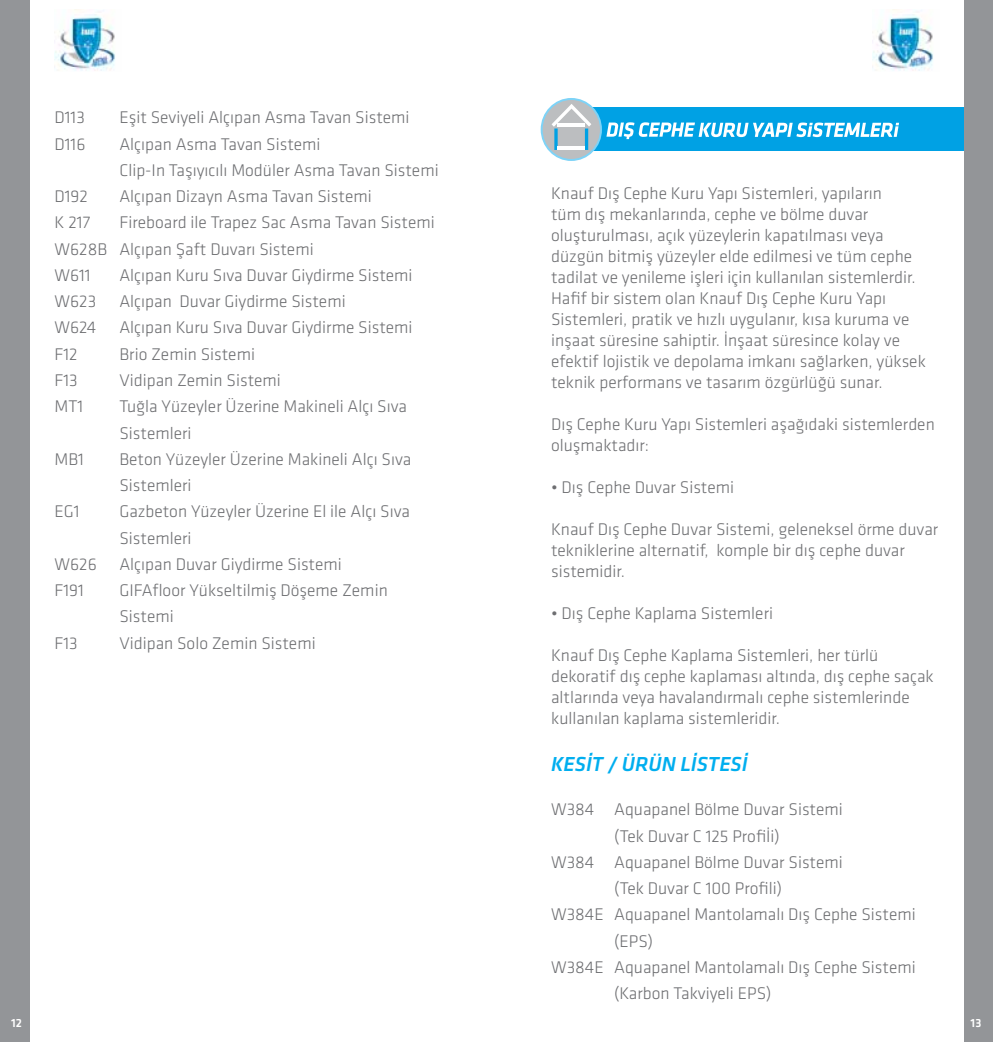
<style>
.page{position:relative;width:993px;height:1042px;background:#fff}
.page>*{position:absolute;margin:0;border:0;box-sizing:border-box;transform-origin:0 0}
.t1{font:italic 500 21px "Klavika";color:#00aeef}
.t2{font:300 17.5px/21px "Klavika";color:#6d6e71}
.t3{font:500 12.25px "Klavika";color:#fff}
</style>
<div class="page">
<div style="left:0;top:0;width:30px;height:1042px;background:#939598"></div>
<img style="left:55px;top:10px;width:60px;height:61px">
<img style="left:872px;top:10px;width:61px;height:61px">
<div style="left:575px;top:108px;width:417px;height:43px;background:#00a1e4"></div>
<svg style="left:540px;top:98px;width:358px;height:63px"></svg>
<hr style="left:557px;top:124px;width:27px;height:3px;background:#fff">
<hr style="left:557px;top:147px;width:27px;height:3px;background:#fff">
<div style="left:964px;top:0;width:28px;height:1042px;background:#939598"></div>
<p class="t2" style="left:55px;top:107px;width:32px">D113</p>
<p class="t2" style="left:119px;top:107px;width:291px">Eşit Seviyeli Alçıpan Asma Tavan Sistemi</p>
<p class="t2" style="left:55px;top:134px;width:32px">D116</p>
<p class="t2" style="left:119px;top:131px;width:320px;line-height:26.2px">Alçıpan Asma Tavan Sistemi<br>Clip-In Taşıyıcılı Modüler Asma Tavan Sistemi</p>
<p class="t2" style="left:55px;top:186px;width:35px">D192</p>
<p class="t2" style="left:119px;top:186px;width:254px">Alçıpan Dizayn Asma Tavan Sistemi</p>
<p class="t2" style="left:55px;top:212px;width:37px">K 217</p>
<p class="t2" style="left:55px;top:210px;width:381px;line-height:26.2px;text-indent:65px">Fireboard ile Trapez Sac Asma Tavan Sistemi<br>W628B Alçıpan Şaft Duvarı Sistemi<br>W611</p>
<p class="t2" style="left:119px;top:265px;width:294px">Alçıpan Kuru Sıva Duvar Giydirme Sistemi</p>
<p class="t2" style="left:55px;top:291px;width:43px">W623</p>
<p class="t2" style="left:119px;top:291px;width:228px">Alçıpan Duvar Giydirme Sistemi</p>
<p class="t2" style="left:55px;top:317px;width:43px">W624</p>
<p class="t2" style="left:119px;top:317px;width:294px">Alçıpan Kuru Sıva Duvar Giydirme Sistemi</p>
<p class="t2" style="left:55px;top:344px;width:25px">F12</p>
<p class="t2" style="left:119px;top:344px;width:137px">Brio Zemin Sistemi</p>
<p class="t2" style="left:55px;top:370px;width:25px">F13</p>
<p class="t2" style="left:119px;top:370px;width:163px">Vidipan Zemin Sistemi</p>
<p class="t2" style="left:55px;top:396px;width:30px">MT1</p>
<p class="t2" style="left:119px;top:394px;width:289px;line-height:26.2px">Tuğla Yüzeyler Üzerine Makineli Alçı Sıva<br>Sistemleri</p>
<p class="t2" style="left:55px;top:449px;width:31px">MB1</p>
<p class="t2" style="left:119px;top:446px;width:293px;line-height:26.2px">Beton Yüzeyler Üzerine Makineli Alçı Sıva<br>Sistemleri</p>
<p class="t2" style="left:55px;top:501px;width:26px">EG1</p>
<p class="t2" style="left:119px;top:499px;width:292px;line-height:26.2px">Gazbeton Yüzeyler Üzerine El ile Alçı Sıva<br>Sistemleri</p>
<p class="t2" style="left:55px;top:554px;width:44px">W626</p>
<p class="t2" style="left:119px;top:554px;width:224px">Alçıpan Duvar Giydirme Sistemi</p>
<p class="t2" style="left:55px;top:580px;width:31px">F191</p>
<p class="t2" style="left:119px;top:577px;width:270px;line-height:26.2px">GIFAfloor Yükseltilmiş Döşeme Zemin<br>Sistemi</p>
<p class="t2" style="left:55px;top:632px;width:25px">F13</p>
<p class="t2" style="left:119px;top:632px;width:198px">Vidipan Solo Zemin Sistemi</p>
<p class="t3" style="left:11px;top:1016px;width:12px">12</p>
<p class="t2" style="left:551px;top:183px;width:376px">Knauf Dış Cephe Kuru Yapı Sistemleri, yapıların<br>tüm dış mekanlarında, cephe ve bölme duvar oluşturulması, açık yüzeylerin kapatılması veya düzgün bitmiş yüzeyler elde edilmesi ve tüm cephe tadilat ve yenileme işleri için kullanılan sistemlerdir.<br>Hafif bir sistem olan Knauf Dış Cephe Kuru Yapı Sistemleri, pratik ve hızlı uygulanır, kısa kuruma ve inşaat süresine sahiptir. İnşaat süresince kolay ve efektif lojistik ve depolama imkanı sağlarken, yüksek teknik performans ve tasarım özgürlüğü sunar.</p>
<p class="t2" style="left:551px;top:414px;width:385px">Dış Cephe Kuru Yapı Sistemleri aşağıdaki sistemlerden oluşmaktadır:</p>
<p class="t2" style="left:551px;top:477px;width:184px">• Dış Cephe Duvar Sistemi</p>
<p class="t2" style="left:551px;top:519px;width:388px">Knauf Dış Cephe Duvar Sistemi, geleneksel örme duvar tekniklerine alternatif, komple bir dış cephe duvar sistemidir.</p>
<p class="t2" style="left:551px;top:603px;width:223px">• Dış Cephe Kaplama Sistemleri</p>
<p class="t2" style="left:551px;top:645px;width:384px">Knauf Dış Cephe Kaplama Sistemleri, her türlü dekoratif dış cephe kaplaması altında, dış cephe saçak altlarında veya havalandırmalı cephe sistemlerinde kullanılan kaplama sistemleridir.</p>
<p class="t1" style="left:551px;top:752px;width:198px">KESİT / ÜRÜN LİSTESİ</p>
<p class="t2" style="left:551px;top:799px;width:293px">W384 Aquapanel Bölme Duvar Sistemi</p>
<p class="t2" style="left:614px;top:825px;width:167px">(Tek Duvar C 125 Profiİi)</p>
<p class="t2" style="left:551px;top:852px;width:293px">W384 Aquapanel Bölme Duvar Sistemi</p>
<p class="t2" style="left:614px;top:878px;width:169px">(Tek Duvar C 100 Profili)</p>
<p class="t2" style="left:551px;top:904px;width:366px">W384E Aquapanel Mantolamalı Dış Cephe Sistemi</p>
<p class="t2" style="left:614px;top:930px;width:40px">(EPS)</p>
<p class="t2" style="left:551px;top:957px;width:366px">W384E Aquapanel Mantolamalı Dış Cephe Sistemi</p>
<p class="t2" style="left:614px;top:983px;width:159px">(Karbon Takviyeli EPS)</p>
<p class="t3" style="left:970px;top:1016px;width:12px">13</p>
</div>
